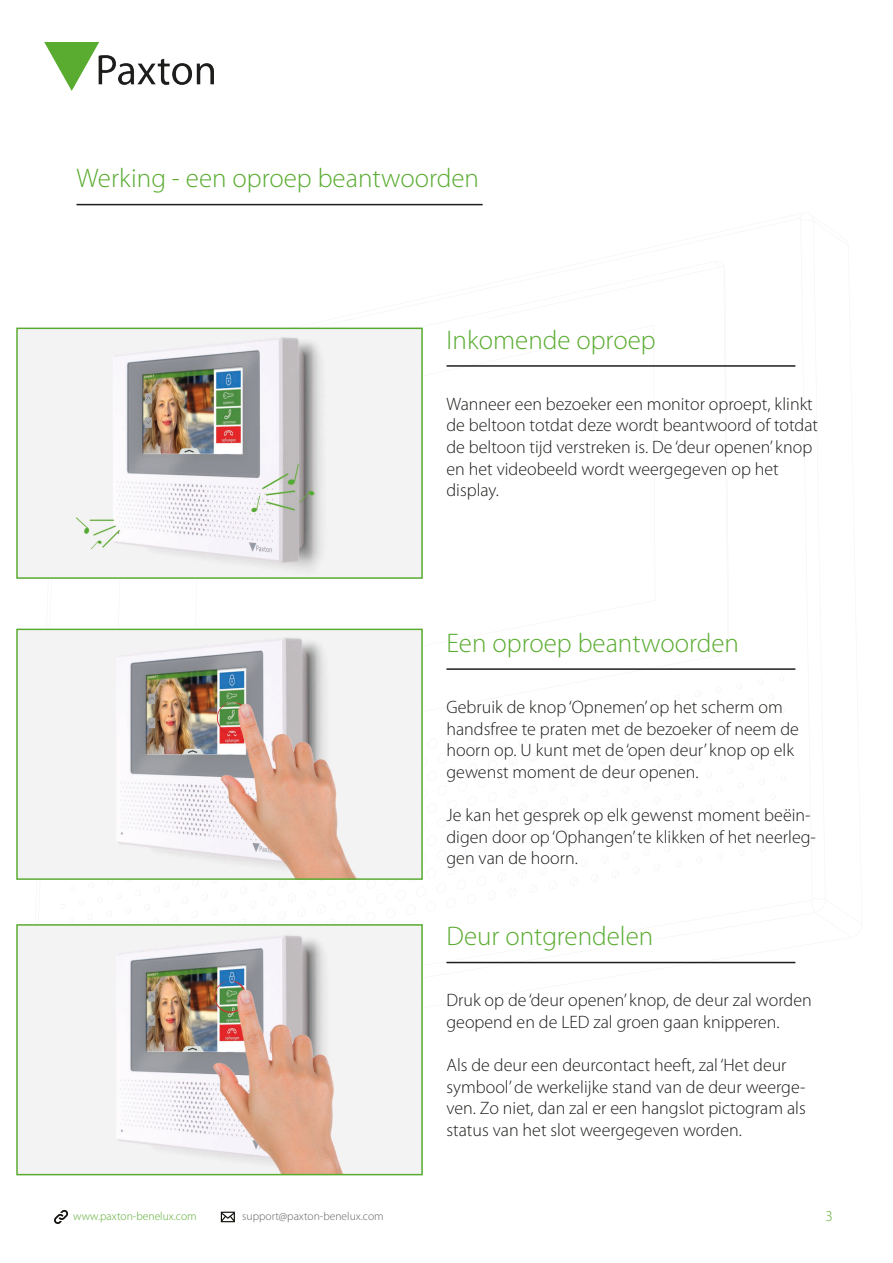
<style>
.page{position:relative;width:893px;height:1263px;background:#fff}
.page>*{position:absolute;margin:0;border:0;box-sizing:border-box;transform-origin:0 0}
.t1{font:300 27px "Myriad Pro";color:#5aac31}
.t2{font:300 18px/21.6px "Myriad Pro";color:#1d1d1b}
.t3{font:300 15px "Myriad Pro";color:#5cac34}
.t4{font:300 11.55px "Myriad Pro";color:#646463}
.t5{font:300 11.55px "Myriad Pro";color:#5cac34}
</style>
<div class="page">
<img style="left:45px;top:42px;width:169px;height:48px">
<svg style="left:54px;top:1210px;width:14px;height:14px"></svg>
<svg style="left:221px;top:1212px;width:14px;height:10px"></svg>
<hr style="left:446px;top:365px;width:349px;height:2px;background:#1d1d1b">
<hr style="left:446px;top:668px;width:349px;height:2px;background:#1d1d1b">
<hr style="left:446px;top:962px;width:349px;height:1px;background:#1d1d1b">
<hr style="left:77px;top:204px;width:406px;height:1px;background:#1d1d1b">
<img style="left:19px;top:331px;width:401px;height:245px">
<div style="left:16px;top:328px;width:407px;height:251px;border:2px solid #5aac31"></div>
<img style="left:19px;top:632px;width:401px;height:245px">
<div style="left:16px;top:629px;width:407px;height:251px;border:2px solid #5aac31"></div>
<img style="left:19px;top:927px;width:401px;height:245px">
<div style="left:16px;top:924px;width:407px;height:251px;border:2px solid #5aac31"></div>
<p class="t1" style="left:77px;top:162px;width:404px">Werking - een oproep beantwoorden</p>
<p class="t1" style="left:446px;top:323px;width:211px">Inkomende oproep</p>
<p class="t2" style="left:446px;top:393px;width:373px">Wanneer een bezoeker een monitor oproept, klinkt de beltoon totdat deze wordt beantwoord of totdat de beltoon tijd verstreken is. De ‘deur openen’ knop en het videobeeld wordt weergegeven op het display.</p>
<p class="t1" style="left:446px;top:626px;width:294px">Een oproep beantwoorden</p>
<p class="t2" style="left:446px;top:696px;width:354px">Gebruik de knop ‘Opnemen’ op het scherm om handsfree te praten met de bezoeker of neem de hoorn op. U kunt met de ‘open deur’ knop op elk gewenst moment de deur openen.</p>
<p class="t2" style="left:446px;top:804px;width:371px">Je kan het gesprek op elk gewenst moment beëin&shy;digen door op ‘Ophangen’ te klikken of het neerleg&shy;gen van de hoorn.</p>
<p class="t1" style="left:446px;top:920px;width:208px">Deur ontgrendelen</p>
<p class="t2" style="left:446px;top:989px;width:367px">Druk op de ‘deur openen’ knop, de deur zal worden geopend en de LED zal groen gaan knipperen.</p>
<p class="t2" style="left:446px;top:1054px;width:361px">Als de deur een deurcontact heeft, zal ‘Het deur symbool’ de werkelijke stand van de deur weerge&shy;ven. Zo niet, dan zal er een hangslot pictogram als status van het slot weergegeven worden.</p>
<p class="t5" style="left:73px;top:1209px;width:125px">www.paxton-benelux.com</p>
<p class="t4" style="left:242px;top:1209px;width:143px">support@paxton-benelux.com</p>
<p class="t3" style="left:826px;top:1207px;width:9px">3</p>
</div>
